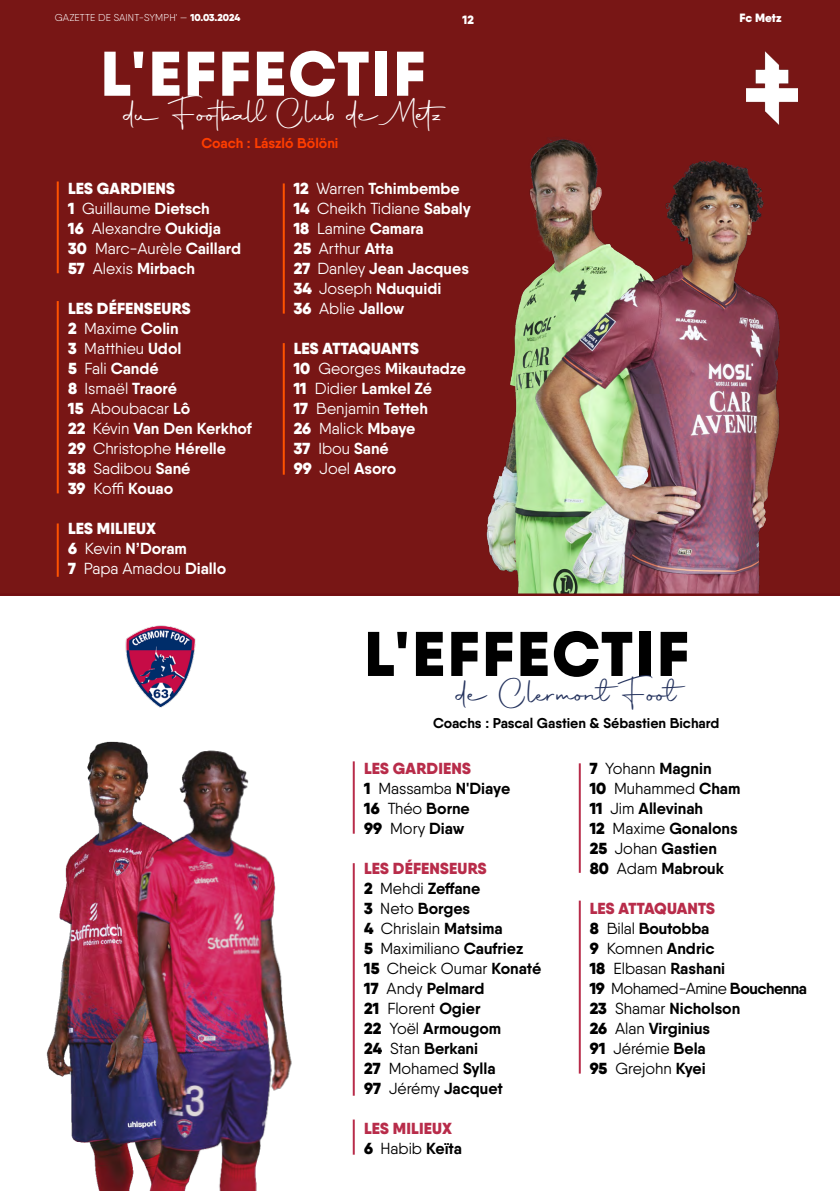
<style>
.page{position:relative;width:840px;height:1191px;background:#fff}
.page>*{position:absolute;margin:0;border:0;box-sizing:border-box;transform-origin:0 0}
.t1{font:900 63px "Qanelas";letter-spacing:.05em;color:#fff}
.t2{font:900 63px "Qanelas";letter-spacing:.05em;color:#000}
.t3{font:33.8px "Autography";color:#fff}
.t4{font:33.8px "Autography";color:#25335e}
.t5{font:700 16px/20px "Qanelas";color:#000}
.t6{font:16px/20px "Qanelas";color:#fff}
.t7{font:700 16px/20px "Qanelas";color:#fff}
.t8{font:16px/20px "Qanelas";color:#000}
.t9{font:900 16px/20px "Qanelas";letter-spacing:.01em;color:#b82c4a}
.t10{font:700 14.2px "Qanelas";color:#000}
.t11{font:700 14.2px "Qanelas";color:#ff3d00}
.t12{font:900 12px "Qanelas";color:#fff}
.t13{font:300 10px "Qanelas";letter-spacing:.01em;color:#fff}
.s1{font-weight:900}
.s2{font-weight:700}
.s3{font-weight:400}
.s4{font-weight:900;color:#b82c4a}
.s5{color:#000}
.s6{font-weight:400;color:#000}
.s7{font-weight:700;color:#000}
</style>
<div class="page">
<div style="left:0;top:0;width:839px;height:595px;background:#781615"></div>
<hr style="left:57px;top:181px;width:2px;height:92px;background:#ff5200">
<hr style="left:57px;top:301px;width:2px;height:192px;background:#ff5200">
<hr style="left:282px;top:183px;width:2px;height:131px;background:#ff5200">
<hr style="left:57px;top:523px;width:2px;height:54px;background:#ff5200">
<hr style="left:282px;top:343px;width:2px;height:132px;background:#ff5200">
<img style="left:486px;top:148px;width:294px;height:445px">
<img style="left:746px;top:51px;width:51px;height:73px">
<hr style="left:0;top:593px;width:839px;height:2px;background:#720f13">
<hr style="left:352px;top:761px;width:2px;height:72px;background:#b82c4a">
<hr style="left:578px;top:763px;width:2px;height:110px;background:#b82c4a">
<hr style="left:578px;top:900px;width:2px;height:173px;background:#b82c4a">
<img style="left:46px;top:744px;width:53px;height:447px">
<img style="left:125px;top:626px;width:71px;height:82px">
<img style="left:99px;top:741px;width:193px;height:450px">
<hr style="left:352px;top:863px;width:2px;height:232px;background:#b82c4a">
<hr style="left:352px;top:1119px;width:2px;height:35px;background:#b82c4a">
<p class="t13" style="left:55px;top:11px;width:187px">GAZETTE DE SAINT-SYMPH' — <span class="s1">10.03.2024</span></p>
<p class="t12" style="left:462px;top:12px;width:13px">12</p>
<p class="t12" style="left:739px;top:10px;width:43px">Fc Metz</p>
<h1 class="t1" style="left:101px;top:33px;width:325px">L'EFFECTIF</h1>
<h2 class="t3" style="left:124px;top:92px;width:325px">du Football Club de Metz</h2>
<p class="t11" style="left:201px;top:134px;width:138px">Coach : László Bölöni</p>
<p class="t6" style="left:68px;top:178px;width:174px"><span class="s1">LES GARDIENS<br>1</span> Guillaume <span class="s2">Dietsch<br></span><span class="s1">16</span> Alexandre <span class="s2">Oukidja<br></span><span class="s1">30</span> Marc-Aurèle <span class="s2">Caillard<br></span><span class="s1">57</span> Alexis <span class="s2">Mirbach</span></p>
<p class="t6" style="left:68px;top:298px;width:185px"><span class="s1">LES DÉFENSEURS<br>2</span> Maxime <span class="s2">Colin<br></span><span class="s1">3</span> Matthieu <span class="s2">Udol<br></span><span class="s1">5</span> Fali <span class="s2">Candé<br></span><span class="s1">8</span> Ismaël <span class="s2">Traoré<br></span><span class="s1">15</span> Aboubacar <span class="s2">Lô<br></span><span class="s1">22</span> Kévin <span class="s2">Van Den Kerkhof<br></span><span class="s1">29</span> Christophe <span class="s2">Hérelle<br></span><span class="s1">38</span> Sadibou <span class="s2">Sané<br></span><span class="s1">39</span> Koffi <span class="s2">Kouao</span></p>
<p class="t6" style="left:68px;top:518px;width:159px"><span class="s1">LES MILIEUX<br>6</span> Kevin <span class="s2">N’Doram<br></span><span class="s1">7</span> Papa Amadou <span class="s2">Diallo</span></p>
<p class="t7" style="left:293px;top:179px;width:179px"><span class="s1">12</span> <span class="s3">Warren</span> Tchimbembe<br><span class="s1">14</span> <span class="s3">Cheikh Tidiane</span> Sabaly<br><span class="s1">18</span> <span class="s3">Lamine</span> Camara<br><span class="s1">25</span> <span class="s3">Arthur</span> Atta<br><span class="s1">27</span> <span class="s3">Danley</span> Jean Jacques<br><span class="s1">34</span> <span class="s3">Joseph</span> Nduquidi<br><span class="s1">36</span> <span class="s3">Ablie</span> Jallow</p>
<p class="t7" style="left:293px;top:339px;width:174px"><span class="s1">LES ATTAQUANTS<br>10</span> <span class="s3">Georges</span> Mikautadze<br><span class="s1">11</span> <span class="s3">Didier</span> Lamkel Zé<br><span class="s1">17</span> <span class="s3">Benjamin</span> Tetteh<br><span class="s1">26</span> <span class="s3">Malick</span> Mbaye<br><span class="s1">37</span> <span class="s3">Ibou</span> Sané<br><span class="s1">99</span> <span class="s3">Joel</span> Asoro</p>
<h1 class="t2" style="left:364px;top:613px;width:325px">L'EFFECTIF</h1>
<h2 class="t4" style="left:456px;top:672px;width:221px">de Clermont Foot</h2>
<p class="t10" style="left:433px;top:714px;width:287px">Coachs : Pascal Gastien &amp; Sébastien Bichard</p>
<p class="t8" style="left:364px;top:758px;width:147px"><span class="s4">LES GARDIENS<br></span><span class="s1">1</span> Massamba <span class="s2">N'Diaye<br></span><span class="s1">16</span> Théo <span class="s2">Borne<br></span><span class="s1">99</span> Mory <span class="s2">Diaw</span></p>
<p class="t5" style="left:364px;top:858px;width:178px"><span class="s4">LES DÉFENSEURS<br></span><span class="s1">2</span> <span class="s3">Mehdi</span> Zeffane<br><span class="s1">3</span> <span class="s3">Neto</span> Borges<br><span class="s1">4</span> <span class="s3">Chrislain</span> Matsima<br><span class="s1">5</span> <span class="s3">Maximiliano</span> Caufriez<br><span class="s1">15</span> <span class="s3">Cheick Oumar</span> Konaté<br><span class="s1">17</span> <span class="s3">Andy</span> Pelmard<br><span class="s1">21</span> <span class="s3">Florent</span> Ogier<br><span class="s1">22</span> <span class="s3">Yoël</span> Armougom<br><span class="s1">24</span> <span class="s3">Stan</span> Berkani<br><span class="s1">27</span> <span class="s3">Mohamed</span> Sylla<br><span class="s1">97</span> <span class="s3">Jérémy</span> Jacquet</p>
<p class="t9" style="left:364px;top:1118px;width:99px">LES MILIEUX<br><span class="s5">6</span> <span class="s6">Habib</span> <span class="s7">Keïta</span></p>
<p class="t5" style="left:589px;top:758px;width:152px"><span class="s1">7</span> <span class="s3">Yohann</span> Magnin<br><span class="s1">10</span> <span class="s3">Muhammed</span> Cham<br><span class="s1">11</span> <span class="s3">Jim</span> Allevinah<br><span class="s1">12</span> <span class="s3">Maxime</span> Gonalons<br><span class="s1">25</span> <span class="s3">Johan</span> Gastien<br><span class="s1">80</span> <span class="s3">Adam</span> Mabrouk</p>
<p class="t5" style="left:589px;top:898px;width:219px"><span class="s4">LES ATTAQUANTS<br></span><span class="s1">8</span> <span class="s3">Bilal</span> Boutobba<br><span class="s1">9</span> <span class="s3">Komnen</span> Andric<br><span class="s1">18</span> <span class="s3">Elbasan</span> Rashani<br><span class="s1">19</span> <span class="s3">Mohamed-Amine</span> Bouchenna<br><span class="s1">23</span> <span class="s3">Shamar</span> Nicholson<br><span class="s1">26</span> <span class="s3">Alan</span> Virginius<br><span class="s1">91</span> <span class="s3">Jérémie</span> Bela<br><span class="s1">95</span> <span class="s3">Grejohn</span> Kyei</p>
</div>
